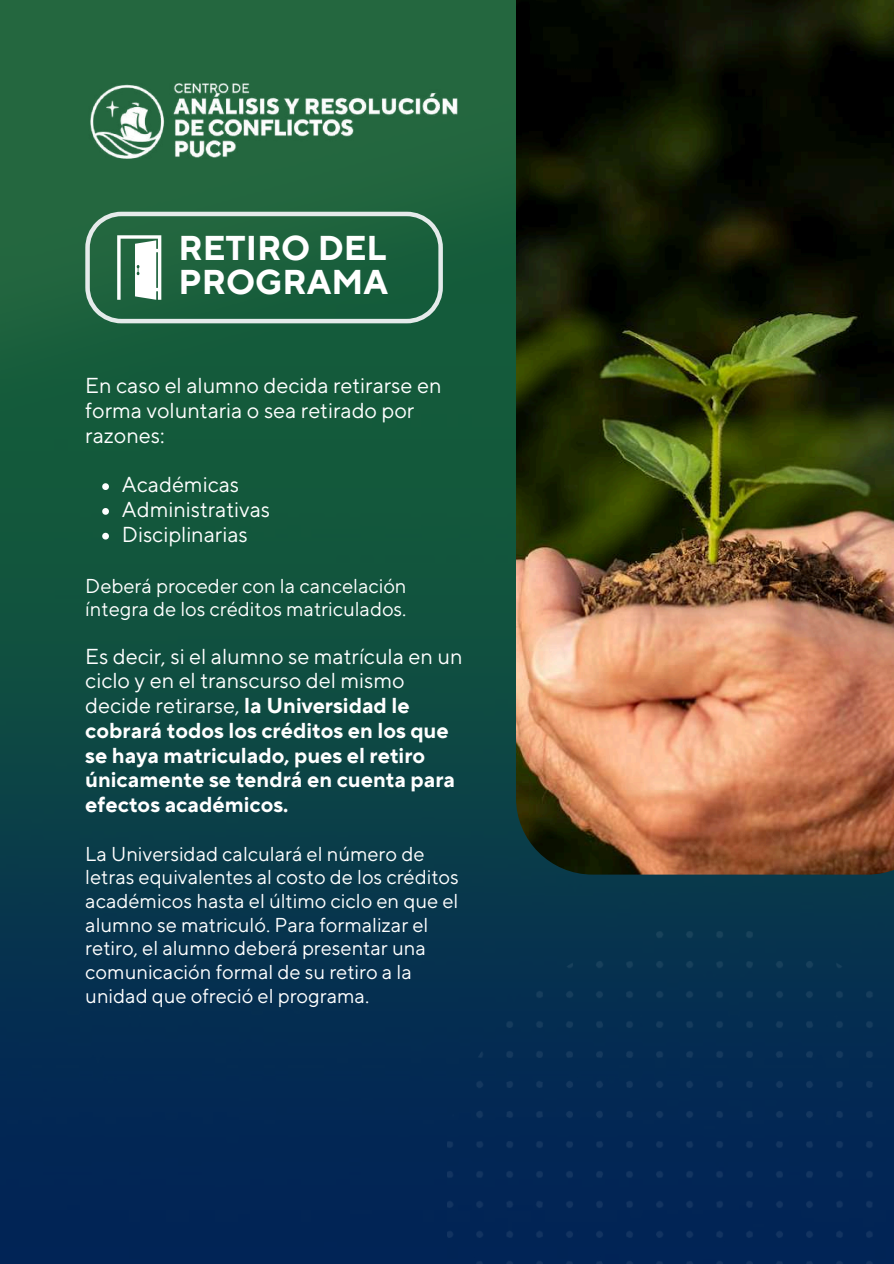
<style>
.page{position:relative;width:894px;height:1264px;background:#fff}
.page>*{position:absolute;margin:0;border:0;box-sizing:border-box;transform-origin:0 0}
.t1{font:700 34.35px/33.8px "TT Norms Pro";color:#fff}
.t2{font:700 21.6px/24.8px "TT Norms Pro";color:#fff}
.t3{font:21.6px/24.8px "TT Norms Pro";color:#fff}
.t4{font:19.95px/23.7px "TT Norms Pro";color:#fff}
.s1{font-weight:400}
</style>
<div class="page">
<img style="left:0;top:0;width:893px;height:1263px">
<img style="left:85px;top:49px;width:378px;height:135px">
<img style="left:516px;top:0;width:377px;height:874px">
<img style="left:447px;top:931px;width:446px;height:332px">
<svg style="left:85px;top:212px;width:357px;height:111px;background:#377454"></svg>
<svg style="left:102px;top:483px;width:7px;height:7px"></svg>
<svg style="left:102px;top:508px;width:7px;height:7px"></svg>
<svg style="left:102px;top:533px;width:7px;height:6px"></svg>
<h1 class="t1" style="left:178px;top:232px;width:211px">RETIRO DEL<br>PROGRAMA</h1>
<p class="t3" style="left:85px;top:374px;width:357px">En caso el alumno decida retirarse en forma voluntaria o sea retirado por razones:</p>
<p class="t3" style="left:122px;top:473px;width:150px">Académicas<br>Administrativas<br>Disciplinarias</p>
<p class="t4" style="left:85px;top:574px;width:322px">Deberá proceder con la cancelación íntegra de los créditos matriculados.</p>
<p class="t2" style="left:85px;top:644px;width:378px"><span class="s1">Es decir, si el alumno se matrícula en un ciclo y en el transcurso del mismo decide retirarse,</span> la Universidad le cobrará todos los créditos en los que se haya matriculado, pues el retiro únicamente se tendrá en cuenta para efectos académicos.</p>
<p class="t4" style="left:85px;top:842px;width:375px">La Universidad calculará el número de letras equivalentes al costo de los créditos académicos hasta el último ciclo en que el alumno se matriculó. Para formalizar el retiro, el alumno deberá presentar una comunicación formal de su retiro a la unidad que ofreció el programa.</p>
</div>
